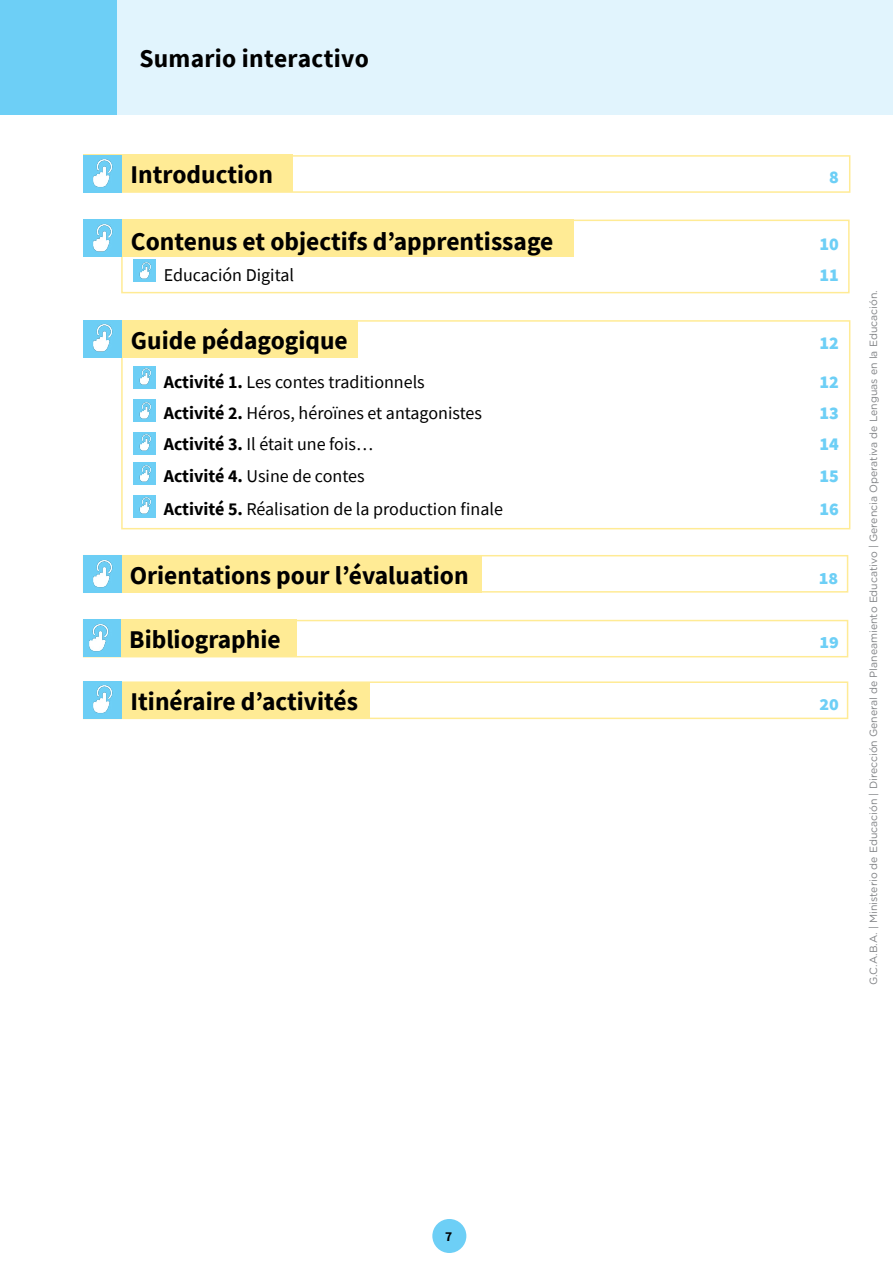
<style>
.page{position:relative;width:893px;height:1263px;background:#fff}
.page>*{position:absolute;margin:0;border:0;box-sizing:border-box;transform-origin:0 0}
.t1{font:700 25.5px "Source Sans Pro";color:#000}
.t2{font:18px "Source Sans Pro";color:#000}
.t3{font:900 18px "Source Sans Pro";color:#6dcff6}
.t4{font:900 17.1px "Source Sans Pro";color:#6dcff6;scale:1.05 1}
.t5{font:700 13.5px "Source Sans Pro";color:#000}
.t6{font:10.5px "Gotham Rounded";color:#808285}
.s1{font-weight:700}
</style>
<div class="page">
<div style="left:83px;top:555px;width:765px;height:38px;border:2px solid #ffeb95"></div>
<div style="left:83px;top:620px;width:765px;height:37px;border:2px solid #ffeb95"></div>
<div style="left:83px;top:681px;width:765px;height:38px;border:2px solid #ffeb95"></div>
<div style="left:83px;top:154px;width:210px;height:37px;background:#ffeb95"></div>
<div style="left:117px;top:0;width:776px;height:115px;background:#e1f4fd"></div>
<div style="left:0;top:0;width:117px;height:115px;background:#6dcff6"></div>
<div style="left:121px;top:155px;width:729px;height:38px;border:2px solid #ffeb95"></div>
<img style="left:83px;top:155px;width:38px;height:38px">
<div style="left:121px;top:556px;width:361px;height:36px;background:#ffeb95"></div>
<img style="left:83px;top:556px;width:38px;height:37px">
<div style="left:120px;top:620px;width:177px;height:36px;background:#ffeb95"></div>
<img style="left:83px;top:620px;width:38px;height:37px">
<div style="left:122px;top:682px;width:248px;height:37px;background:#ffeb95"></div>
<img style="left:83px;top:681px;width:38px;height:38px">
<div style="left:121px;top:220px;width:729px;height:73px;border:2px solid #ffeb95"></div>
<div style="left:121px;top:220px;width:453px;height:37px;background:#ffeb95"></div>
<img style="left:83px;top:220px;width:38px;height:37px">
<img style="left:134px;top:260px;width:22px;height:22px">
<div style="left:121px;top:320px;width:729px;height:209px;border:2px solid #ffeb95"></div>
<div style="left:121px;top:320px;width:236px;height:37px;background:#ffeb95"></div>
<img style="left:83px;top:320px;width:38px;height:37px">
<img style="left:134px;top:366px;width:22px;height:22px">
<img style="left:134px;top:400px;width:22px;height:22px">
<img style="left:134px;top:432px;width:22px;height:22px">
<img style="left:134px;top:463px;width:22px;height:22px">
<img style="left:134px;top:495px;width:22px;height:22px">
<div style="left:432px;top:1219px;width:34px;height:34px;background:#6dcff6;border-radius:50%"></div>
<h1 class="t1" style="left:139px;top:41px;width:231px">Sumario interactivo</h1>
<h1 class="t1" style="left:131px;top:157px;width:144px">Introduction</h1>
<p class="t3" style="left:829px;top:164px;width:11px">8</p>
<h1 class="t1" style="left:131px;top:224px;width:424px">Contenus et objectifs d’apprentissage</h1>
<p class="t3" style="left:819px;top:231px;width:21px">10</p>
<p class="t2" style="left:164px;top:263px;width:132px">Educación Digital</p>
<p class="t3" style="left:819px;top:262px;width:21px">11</p>
<h1 class="t1" style="left:131px;top:323px;width:218px">Guide pédagogique</h1>
<p class="t3" style="left:819px;top:330px;width:21px">12</p>
<p class="t2" style="left:164px;top:371px;width:263px"><span class="s1">Activité 1.</span> Les contes traditionnels</p>
<p class="t3" style="left:819px;top:370px;width:21px">12</p>
<p class="t2" style="left:164px;top:401px;width:320px"><span class="s1">Activité 2.</span> Héros, héroïnes et antagonistes</p>
<p class="t3" style="left:819px;top:400px;width:21px">13</p>
<p class="t2" style="left:164px;top:432px;width:211px"><span class="s1">Activité 3.</span> Il était une fois…</p>
<p class="t3" style="left:819px;top:431px;width:21px">14</p>
<p class="t2" style="left:164px;top:464px;width:202px"><span class="s1">Activité 4.</span> Usine de contes</p>
<p class="t3" style="left:819px;top:463px;width:21px">15</p>
<p class="t2" style="left:164px;top:497px;width:341px"><span class="s1">Activité 5.</span> Réalisation de la production finale</p>
<p class="t3" style="left:819px;top:496px;width:21px">16</p>
<h1 class="t1" style="left:130px;top:558px;width:340px">Orientations pour l’évaluation</h1>
<p class="t4" style="left:819px;top:566px;width:20px">18</p>
<h1 class="t1" style="left:129px;top:622px;width:153px">Bibliographie</h1>
<p class="t4" style="left:819px;top:630px;width:20px">19</p>
<h1 class="t1" style="left:131px;top:684px;width:229px">Itinéraire d’activités</h1>
<p class="t4" style="left:819px;top:692px;width:20px">20</p>
<p class="t6" style="left:866px;top:985px;width:696px;rotate:-90deg">G.C.A.B.A. | Ministerio de Educación | Dirección General de Planeamiento Educativo | Gerencia Operativa de Lenguas en la Educación.</p>
<p class="t5" style="left:445px;top:1227px;width:9px">7</p>
</div>
